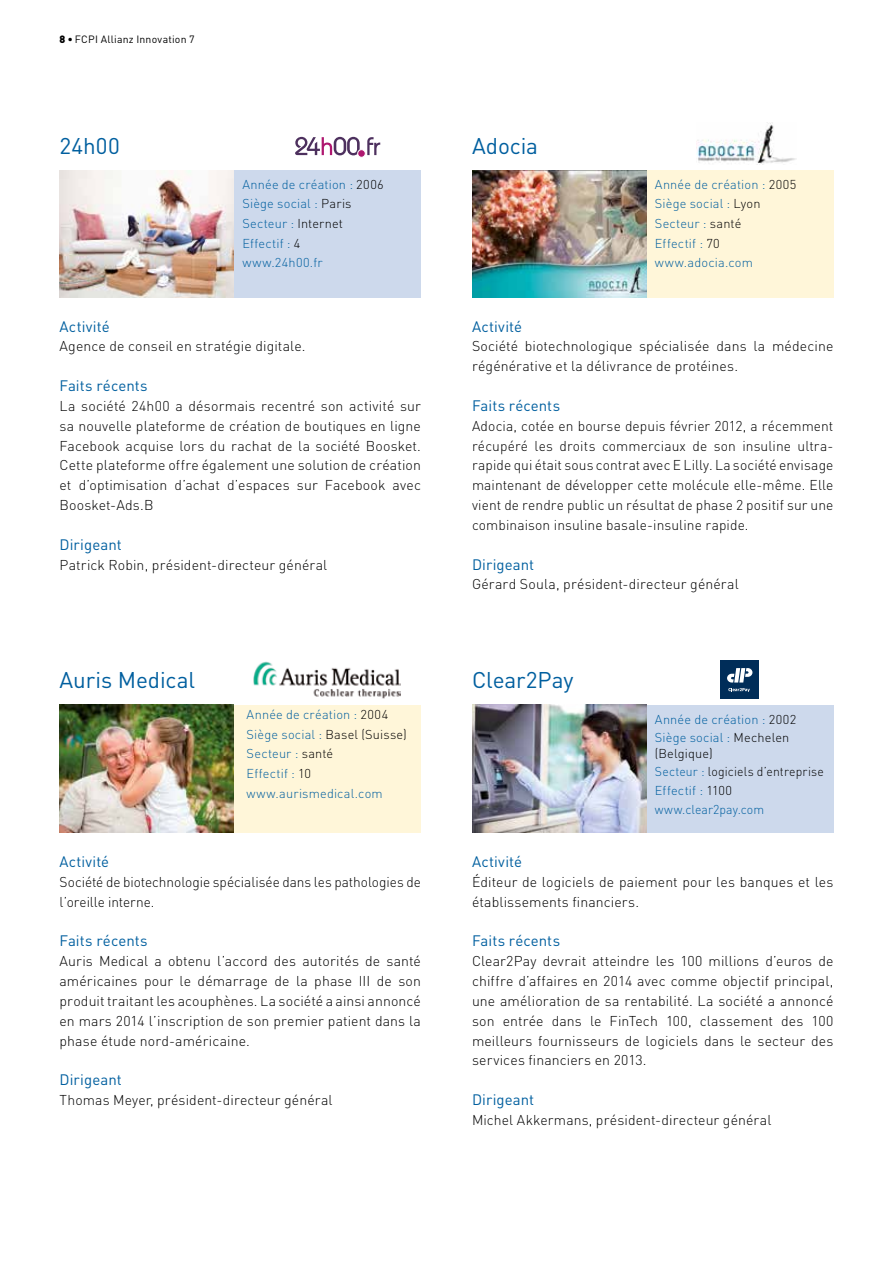
<style>
.page{position:relative;width:893px;height:1263px;background:#fff}
.page>*{position:absolute;margin:0;border:0;box-sizing:border-box;transform-origin:0 0}
.t1{font:22.5px "DIN";letter-spacing:-.005em;color:#005f9f}
.t2{font:15px "DIN";letter-spacing:.005em;color:#005f9f}
.t3{font:300 14.1px/19.8px "DIN";letter-spacing:.01em;color:#000;text-align:justify}
.t4{font:300 12.75px/19.5px "DIN";letter-spacing:.015em;color:#005f9f}
.t5{font:300 12.75px/18.8px "DIN";letter-spacing:.01em;color:#000}
.t6{font:10.5px "DIN";letter-spacing:.02em;color:#000}
.s1{font-weight:900}
.s2{color:#000}
.s3{color:#005f9f}
</style>
<div class="page">
<div style="left:234px;top:170px;width:187px;height:128px;background:#cdd9ec"></div>
<svg style="left:295px;top:137px;width:65px;height:18px"></svg>
<svg style="left:358px;top:150px;width:7px;height:7px"></svg>
<div style="left:357px;top:149px;width:9px;height:9px;border:1px solid #fff;border-radius:50%"></div>
<svg style="left:367px;top:137px;width:13px;height:18px"></svg>
<img style="left:60px;top:170px;width:174px;height:128px">
<img style="left:697px;top:122px;width:99px;height:42px">
<div style="left:646px;top:170px;width:187px;height:128px;background:#fff6d9"></div>
<img style="left:472px;top:170px;width:174px;height:128px">
<div style="left:234px;top:705px;width:187px;height:127px;background:#fff6d9"></div>
<img style="left:60px;top:705px;width:174px;height:127px">
<img style="left:253px;top:661px;width:148px;height:37px">
<div style="left:646px;top:705px;width:187px;height:127px;background:#cdd9ec"></div>
<img style="left:472px;top:705px;width:174px;height:127px">
<div style="left:721px;top:660px;width:38px;height:38px;background:#002d59"></div>
<svg style="left:727px;top:668px;width:25px;height:14px"></svg>
<svg style="left:728px;top:688px;width:22px;height:4px"></svg>
<p class="t6" style="left:60px;top:33px;width:137px"><span class="s1">8 •</span> FCPI Allianz Innovation 7</p>
<h1 class="t1" style="left:60px;top:132px;width:62px">24h00</h1>
<p class="t4" style="left:242px;top:174px;width:143px">Année de création : <span class="s2">2006<br></span>Siège social : <span class="s2">Paris<br></span>Secteur : <span class="s2">Internet<br></span>Effectif : <span class="s2">4 </span>www.24h00.fr</p>
<p class="t2" style="left:60px;top:317px;width:52px">Activité</p>
<p class="t3" style="left:60px;top:336px;width:247px">Agence de conseil en stratégie digitale.</p>
<p class="t2" style="left:60px;top:376px;width:90px">Faits récents</p>
<p class="t3" style="left:60px;top:396px;width:363px">La société 24h00 a désormais recentré son activité sur sa nouvelle plateforme de création de boutiques en ligne Facebook acquise lors du rachat de la société Boosket.<br>Cette plateforme offre également une solution de création et d’optimisation d’achat d’espaces sur Facebook avec Boosket-Ads.B</p>
<p class="t2" style="left:60px;top:535px;width:64px">Dirigeant</p>
<p class="t3" style="left:60px;top:554px;width:269px">Patrick Robin, président-directeur général</p>
<h1 class="t1" style="left:60px;top:666px;width:137px">Auris Medical</h1>
<p class="t4" style="left:247px;top:705px;width:162px">Année de création : <span class="s2">2004<br></span>Siège social : <span class="s2">Basel (Suisse)<br></span>Secteur : <span class="s2">santé<br></span>Effectif : <span class="s2">10 </span>www.aurismedical.com</p>
<p class="t2" style="left:60px;top:852px;width:51px">Activité</p>
<p class="t3" style="left:60px;top:872px;width:363px">Société de biotechnologie spécialisée dans les pathologies de l’oreille interne.</p>
<p class="t2" style="left:60px;top:932px;width:90px">Faits récents</p>
<p class="t3" style="left:60px;top:951px;width:363px">Auris Medical a obtenu l’accord des autorités de santé américaines pour le démarrage de la phase III de son produit traitant les acouphènes. La société a ainsi annoncé en mars 2014 l’inscription de son premier patient dans la phase étude nord-américaine.</p>
<p class="t2" style="left:60px;top:1070px;width:64px">Dirigeant</p>
<p class="t3" style="left:60px;top:1090px;width:275px">Thomas Meyer, président-directeur général</p>
<h1 class="t1" style="left:472px;top:132px;width:68px">Adocia</h1>
<p class="t4" style="left:655px;top:174px;width:143px">Année de création : <span class="s2">2005<br></span>Siège social : <span class="s2">Lyon<br></span>Secteur : <span class="s2">santé<br></span>Effectif : <span class="s2">70 </span>www.adocia.com</p>
<p class="t2" style="left:472px;top:317px;width:52px">Activité</p>
<p class="t3" style="left:472px;top:336px;width:363px">Société biotechnologique spécialisée dans la médecine régénérative et la délivrance de protéines.</p>
<p class="t2" style="left:472px;top:396px;width:90px">Faits récents</p>
<p class="t3" style="left:472px;top:416px;width:363px">Adocia, cotée en bourse depuis février 2012, a récemment récupéré les droits commerciaux de son insuline ultra&shy;rapide qui était sous contrat avec E Lilly. La société envisage maintenant de développer cette molécule elle-même. Elle vient de rendre public un résultat de phase 2 positif sur une combinaison insuline basale-insuline rapide.</p>
<p class="t2" style="left:472px;top:555px;width:64px">Dirigeant</p>
<p class="t3" style="left:472px;top:574px;width:268px">Gérard Soula, président-directeur général</p>
<h1 class="t1" style="left:472px;top:666px;width:103px">Clear2Pay</h1>
<p class="t4" style="left:655px;top:709px;width:143px;line-height:18.8px">Année de création : <span class="s2">2002<br></span>Siège social : <span class="s2">Mechelen</span></p>
<p class="t5" style="left:655px;top:743px;width:171px">(Belgique)<br><span class="s3">Secteur :</span> logiciels d’entreprise<br><span class="s3">Effectif :</span> 1100 <span class="s3">www.clear2pay.com</span></p>
<p class="t2" style="left:472px;top:852px;width:52px">Activité</p>
<p class="t3" style="left:472px;top:872px;width:363px">Éditeur de logiciels de paiement pour les banques et les établissements financiers.</p>
<p class="t2" style="left:472px;top:932px;width:90px">Faits récents</p>
<p class="t3" style="left:472px;top:951px;width:363px">Clear2Pay devrait atteindre les 100 millions d’euros de chiffre d’affaires en 2014 avec comme objectif principal, une amélioration de sa rentabilité. La société a annoncé son entrée dans le FinTech 100, classement des 100 meilleurs fournisseurs de logiciels dans le secteur des services financiers en 2013.</p>
<p class="t2" style="left:472px;top:1090px;width:64px">Dirigeant</p>
<p class="t3" style="left:472px;top:1110px;width:301px">Michel Akkermans, président-directeur général</p>
</div>
